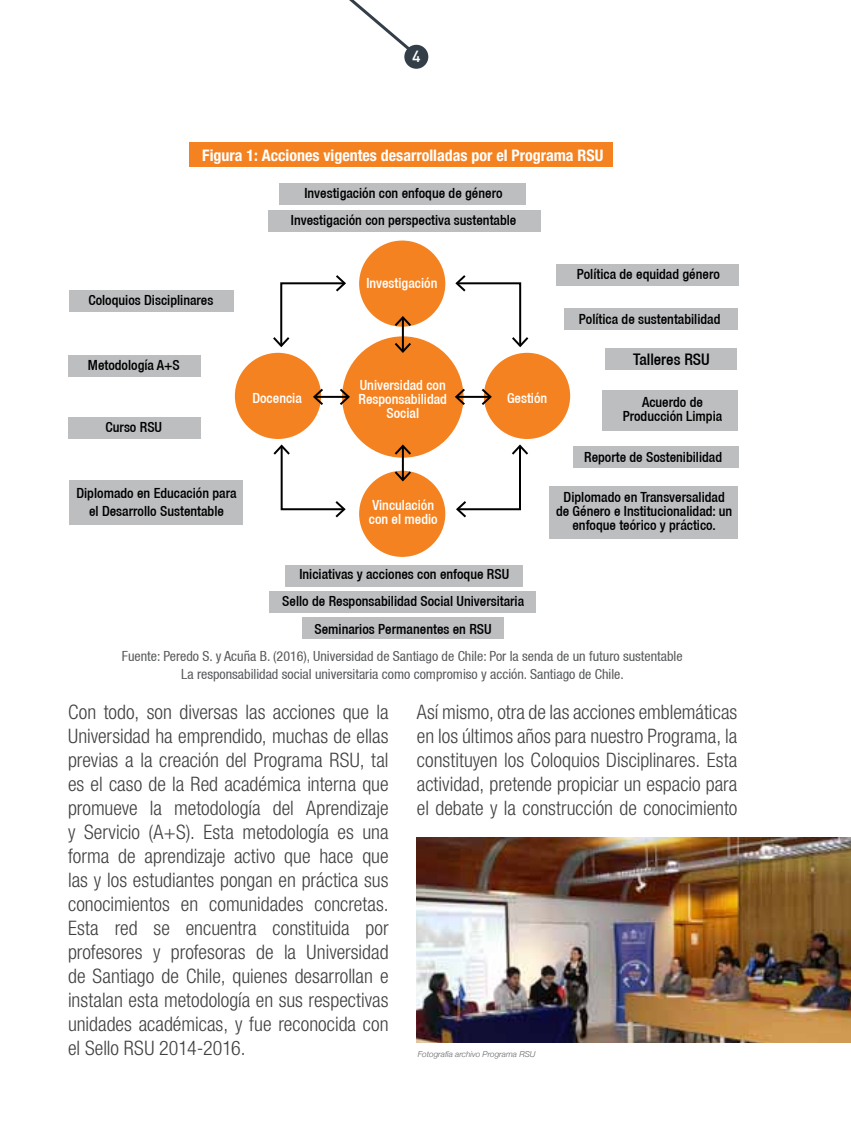
<style>
.page{position:relative;width:851px;height:1134px;background:#fff}
.page>*{position:absolute;margin:0;border:0;box-sizing:border-box;transform-origin:0 0}
.t1{font:300 condensed 20px/24px "Helvetica Neue";color:#414042;text-align:justify}
.t2{font:700 condensed 16px "Helvetica Neue";color:#fff}
.t3{font:500 condensed 16px "Helvetica 67";color:#000}
.t4{font:500 16px "DIN";color:#fff}
.t5{font:500 condensed 14px/14px "Helvetica 67";color:#000;text-align:center}
.t6{font:condensed 14px/18px "Helvetica 57";color:#58595b;text-align:center}
.t7{font:500 condensed 14px/14px "Helvetica 67";color:#fff}
.t8{font:italic 300 8.2px "Helvetica Neue";color:#636466}
</style>
<div class="page">
<div style="left:404px;top:45px;width:24px;height:24px;background:#333e48;border-radius:50%"></div>
<svg style="left:349px;top:0;width:65px;height:54px"></svg>
<div style="left:190px;top:142px;width:422px;height:25px;background:#f58220"></div>
<div style="left:359px;top:241px;width:86px;height:86px;background:#f58220;border-radius:50%"></div>
<div style="left:342px;top:336px;width:121px;height:122px;background:#f58220;border-radius:50%"></div>
<div style="left:359px;top:471px;width:86px;height:86px;background:#f58220;border-radius:50%"></div>
<div style="left:235px;top:353px;width:86px;height:86px;background:#f58220;border-radius:50%"></div>
<div style="left:484px;top:353px;width:86px;height:86px;background:#f58220;border-radius:50%"></div>
<div style="left:279px;top:184px;width:247px;height:21px;background:#bcbec0"></div>
<div style="left:69px;top:290px;width:165px;height:22px;background:#bcbec0"></div>
<div style="left:556px;top:265px;width:182px;height:21px;background:#bcbec0"></div>
<div style="left:564px;top:308px;width:173px;height:21px;background:#bcbec0"></div>
<div style="left:605px;top:348px;width:132px;height:22px;background:#bcbec0"></div>
<div style="left:602px;top:391px;width:136px;height:40px;background:#bcbec0"></div>
<div style="left:572px;top:446px;width:166px;height:22px;background:#bcbec0"></div>
<div style="left:549px;top:486px;width:188px;height:52px;background:#bcbec0"></div>
<div style="left:285px;top:565px;width:238px;height:21px;background:#bcbec0"></div>
<div style="left:269px;top:591px;width:266px;height:22px;background:#bcbec0"></div>
<div style="left:302px;top:617px;width:202px;height:22px;background:#bcbec0"></div>
<div style="left:68px;top:355px;width:133px;height:22px;background:#bcbec0"></div>
<div style="left:68px;top:417px;width:133px;height:22px;background:#bcbec0"></div>
<div style="left:69px;top:480px;width:173px;height:45px;background:#bcbec0"></div>
<div style="left:268px;top:210px;width:273px;height:22px;background:#bcbec0"></div>
<svg style="left:273px;top:275px;width:73px;height:73px"></svg>
<svg style="left:455px;top:275px;width:74px;height:73px"></svg>
<svg style="left:273px;top:444px;width:73px;height:74px"></svg>
<svg style="left:456px;top:444px;width:72px;height:74px"></svg>
<hr style="left:402px;top:317px;width:2px;height:34px;background:#000">
<svg style="left:392px;top:316px;width:21px;height:12px"></svg>
<svg style="left:394px;top:341px;width:17px;height:12px"></svg>
<hr style="left:402px;top:446px;width:2px;height:34px;background:#000">
<svg style="left:392px;top:444px;width:21px;height:13px"></svg>
<svg style="left:392px;top:469px;width:20px;height:13px"></svg>
<hr style="left:314px;top:396px;width:34px;height:2px;background:#000">
<svg style="left:313px;top:387px;width:12px;height:20px"></svg>
<svg style="left:337px;top:387px;width:13px;height:20px"></svg>
<hr style="left:456px;top:396px;width:34px;height:2px;background:#000">
<svg style="left:455px;top:387px;width:12px;height:20px"></svg>
<svg style="left:479px;top:387px;width:13px;height:20px"></svg>
<img style="left:417px;top:837px;width:433px;height:205px">
<p class="t4" style="left:412px;top:46px;width:10px">4</p>
<p class="t2" style="left:202px;top:145px;width:402px">Figura 1: Acciones vigentes desarrolladas por el Programa RSU</p>
<p class="t5" style="left:304px;top:186px;width:199px">Investigación con enfoque de género</p>
<p class="t5" style="left:88px;top:293px;width:126px">Coloquios Disciplinares</p>
<p class="t5" style="left:88px;top:357px;width:93px">Metodología A+S</p>
<p class="t5" style="left:106px;top:420px;width:58px">Curso RSU</p>
<p class="t5" style="left:76px;top:484px;width:162px;line-height:18px">Diplomado en Educación para el Desarrollo Sustentable</p>
<p class="t5" style="left:291px;top:213px;width:227px">Investigación con perspectiva sustentable</p>
<p class="t7" style="left:366px;top:276px;width:73px">Investigación</p>
<p class="t7" style="left:358px;top:378px;width:90px;text-align:center">Universidad con<br>Responsabilidad<br>Social</p>
<p class="t7" style="left:252px;top:390px;width:51px">Docencia</p>
<p class="t7" style="left:507px;top:391px;width:42px">Gestión</p>
<p class="t7" style="left:369px;top:498px;width:70px">Vinculación con el medio</p>
<p class="t5" style="left:576px;top:267px;width:145px">Política de equidad género</p>
<p class="t5" style="left:578px;top:312px;width:143px">Política de sustentabilidad</p>
<p class="t3" style="left:633px;top:350px;width:78px">Talleres RSU</p>
<p class="t5" style="left:622px;top:394px;width:101px">Acuerdo de<br>Producción Limpia</p>
<p class="t5" style="left:584px;top:449px;width:139px">Reporte de Sostenibilidad</p>
<p class="t5" style="left:556px;top:490px;width:178px">Diplomado en Transversalidad de Género e Institucionalidad: un enfoque teórico y práctico.</p>
<p class="t5" style="left:282px;top:561px;width:243px;line-height:26.4px">Iniciativas y acciones con enfoque RSU<br>Sello de Responsabilidad Social Universitaria</p>
<p class="t5" style="left:314px;top:621px;width:179px">Seminarios Permanentes en RSU</p>
<p class="t6" style="left:122px;top:647px;width:562px">Fuente: Peredo S. y Acuña B. (2016), Universidad de Santiago de Chile: Por la senda de un futuro sustentable<br>La responsabilidad social universitaria como compromiso y acción. Santiago de Chile.</p>
<p class="t1" style="left:417px;top:700px;width:322px">Así mismo, otra de las acciones emblemáticas en los últimos años para nuestro Programa, la constituyen los Coloquios Disciplinares. Esta actividad, pretende propiciar un espacio para el debate y la construcción de conocimiento</p>
<p class="t1" style="left:68px;top:700px;width:322px">Con todo, son diversas las acciones que la Universidad ha emprendido, muchas de ellas previas a la creación del Programa RSU, tal es el caso de la Red académica interna que promueve la metodología del Aprendizaje y Servicio (A+S). Esta metodología es una forma de aprendizaje activo que hace que las y los estudiantes pongan en práctica sus conocimientos en comunidades concretas.<br>Esta red se encuentra constituida por profesores y profesoras de la Universidad de Santiago de Chile, quienes desarrollan e instalan esta metodología en sus respectivas unidades académicas, y fue reconocida con el Sello RSU 2014-2016.</p>
<p class="t8" style="left:418px;top:1047px;width:119px">Fotografía archivo Programa RSU</p>
</div>
